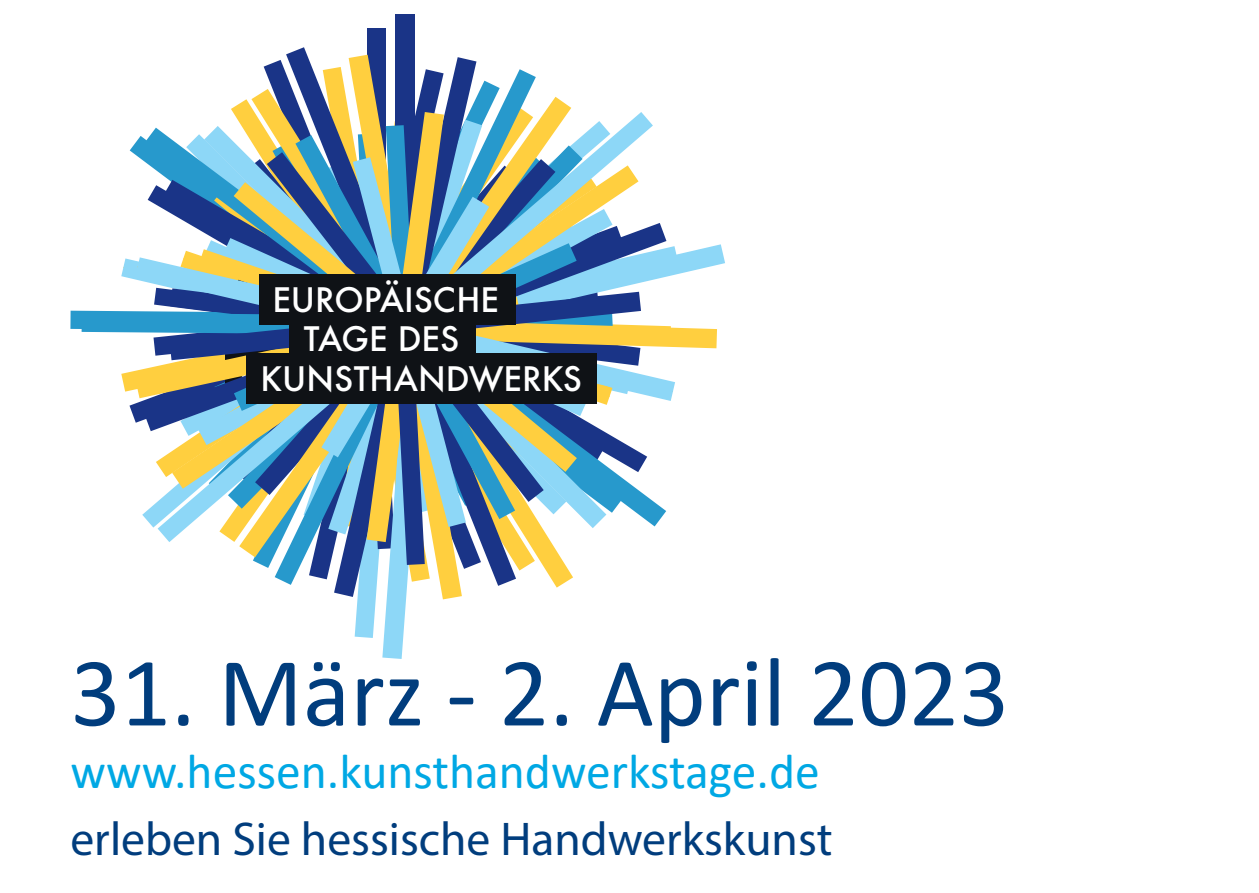
<style>
.page{position:relative;width:1259px;height:893px;background:#fff}
.page>*{position:absolute;margin:0;border:0;box-sizing:border-box;transform-origin:0 0}
.t1{font:99px "Calibri";color:#013d7d}
.t2{font:49.5px "Calibri";color:#00a8e4}
.t3{font:500 47.7px "Futura";color:#013d7d}
.t4{font:500 32.7px "Futura";color:#fff}
.t5{font:500 30.9px "Futura";color:#fff}
</style>
<div class="page">
<div style="left:367px;top:28px;width:18px;height:364px;background:#1a3487"></div>
<div style="left:396px;top:14px;width:19px;height:384px;background:#1a3487"></div>
<svg style="left:286px;top:47px;width:230px;height:50px"></svg>
<svg style="left:334px;top:57px;width:142px;height:55px"></svg>
<svg style="left:70px;top:112px;width:647px;height:547px"></svg>
<svg style="left:222px;top:238px;width:366px;height:178px;background:#7ba0a7"></svg>
<svg style="left:198px;top:249px;width:414px;height:156px;background:#70939c"></svg>
<svg style="left:135px;top:257px;width:540px;height:144px;background:#8ba5a9"></svg>
<div style="left:259px;top:275px;width:257px;height:50px;background:#0f1216"></div>
<div style="left:246px;top:353px;width:350px;height:50px;background:#0f1216"></div>
<div style="left:289px;top:312px;width:187px;height:51px;background:#0f1216"></div>
<p class="t5" style="left:251px;top:277px;width:216px">EUROPÄISCHE</p>
<p class="t4" style="left:272px;top:277px;width:228px">EUROPÄISCHE</p>
<p class="t5" style="left:280px;top:314px;width:148px">TAGE DES</p>
<p class="t4" style="left:304px;top:316px;width:157px">TAGE DES</p>
<p class="t5" style="left:239px;top:352px;width:305px">KUNSTHANDWERKS</p>
<p class="t4" style="left:260px;top:357px;width:323px">KUNSTHANDWERKS</p>
<h1 class="t1" style="left:70px;top:624px;width:940px">31. März - 2. April 2023</h1>
<p class="t2" style="left:70px;top:737px;width:751px">www.hessen.kunsthandwerkstage.de</p>
<p class="t3" style="left:70px;top:810px;width:763px">erleben Sie hessische Handwerkskunst</p>
</div>
